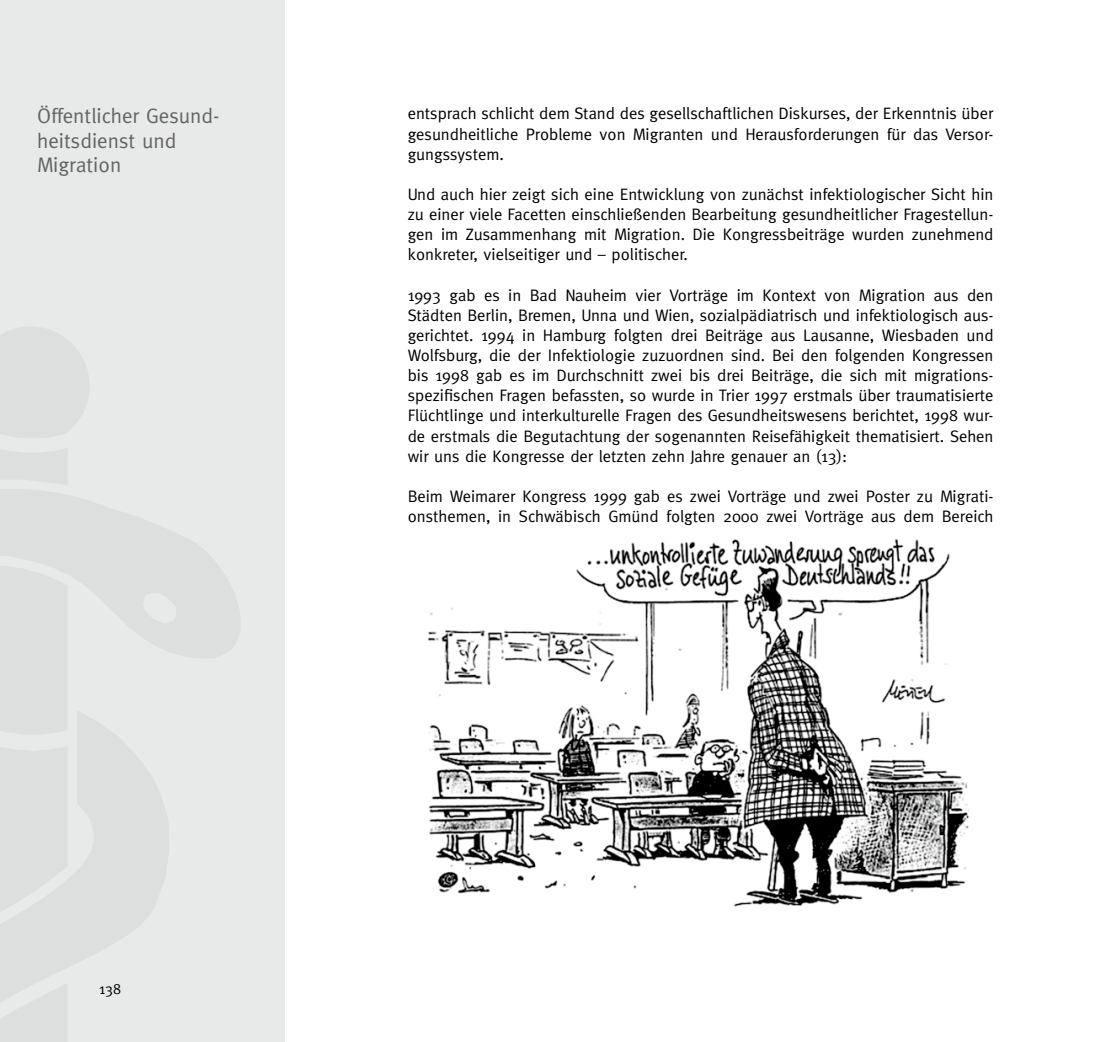
<style>
.page{position:relative;width:1116px;height:1042px;background:#fff}
.page>*{position:absolute;margin:0;border:0;box-sizing:border-box;transform-origin:0 0}
.t1{font:21px/24.5px "Meta";color:#636362}
.t2{font:16.62px/20.1px "Meta";color:#000;text-align:justify}
.t3{font:14.88px "Meta";color:#000}
</style>
<div class="page">
<div style="left:0;top:0;width:284px;height:1042px;background:#e8e9e9"></div>
<svg style="left:90px;top:502px;width:150px;height:156px;fill:#dddede"></svg>
<svg style="left:68px;top:718px;width:101px;height:249px;fill:#dddede"></svg>
<svg style="left:0;top:747px;width:68px;height:295px"></svg>
<svg style="left:0;top:327px;width:90px;height:408px"></svg>
<img style="left:427px;top:539px;width:543px;height:368px">
<p class="t1" style="left:37px;top:104px;width:183px">Öffentlicher Gesund&shy;heitsdienst und<br>Migration</p>
<p class="t2" style="left:407px;top:103px;width:587px">entsprach schlicht dem Stand des gesellschaftlichen Diskurses, der Erkenntnis über gesundheitliche Probleme von Migranten und Herausforderungen für das Versor&shy;gungssystem.</p>
<p class="t2" style="left:407px;top:184px;width:587px">Und auch hier zeigt sich eine Entwicklung von zunächst infektiologischer Sicht hin zu einer viele Facetten einschließenden Bearbeitung gesundheitlicher Fragestellun&shy;gen im Zusammenhang mit Migration. Die Kongressbeiträge wurden zunehmend konkreter, vielseitiger und – politischer.</p>
<p class="t2" style="left:407px;top:284px;width:587px">1993 gab es in Bad Nauheim vier Vorträge im Kontext von Migration aus den Städten Berlin, Bremen, Unna und Wien, sozialpädiatrisch und infektiologisch aus&shy;gerichtet. 1994 in Hamburg folgten drei Beiträge aus Lausanne, Wiesbaden und Wolfsburg, die der Infektiologie zuzuordnen sind. Bei den folgenden Kongressen bis 1998 gab es im Durchschnitt zwei bis drei Beiträge, die sich mit migrations&shy;spezifischen Fragen befassten, so wurde in Trier 1997 erstmals über traumatisierte Flüchtlinge und interkulturelle Fragen des Gesundheitswesens berichtet, 1998 wur&shy;de erstmals die Begutachtung der sogenannten Reisefähigkeit thematisiert. Sehen wir uns die Kongresse der letzten zehn Jahre genauer an (13):</p>
<p class="t2" style="left:407px;top:486px;width:587px">Beim Weimarer Kongress 1999 gab es zwei Vorträge und zwei Poster zu Migrati&shy;onsthemen, in Schwäbisch Gmünd folgten 2000 zwei Vorträge aus dem Bereich</p>
<p class="t3" style="left:99px;top:980px;width:23px">138</p>
</div>
